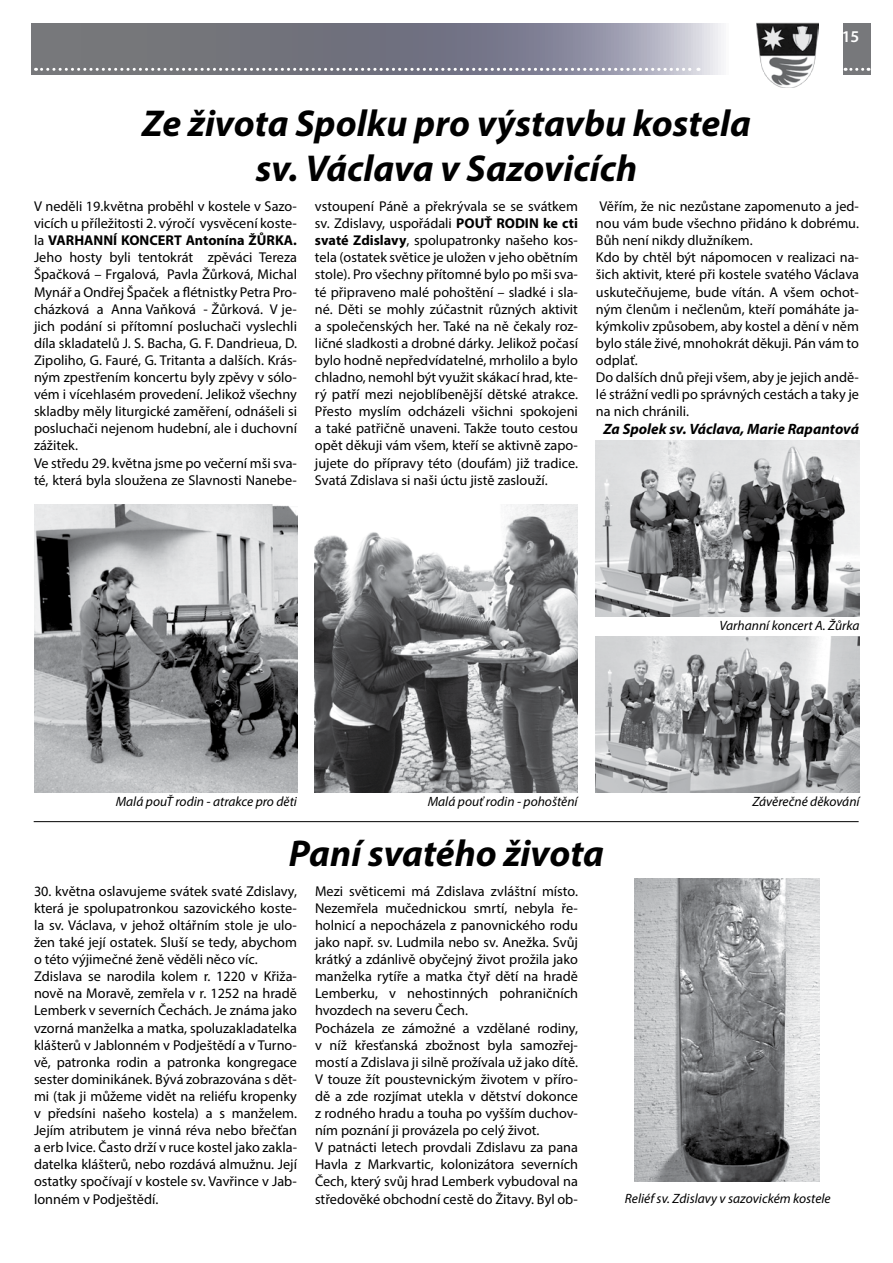
<style>
.page{position:relative;width:893px;height:1263px;background:#fff}
.page>*{position:absolute;margin:0;border:0;box-sizing:border-box;transform-origin:0 0}
.t1{font:italic 700 37.5px/45px "Myriad Pro";color:#000;text-align:center}
.t2{font:600 16.5px "Myriad Pro";color:#fff}
.t3{font:italic 700 15px "Myriad Pro";color:#000}
.t4{font:14.25px/17.1px "Myriad Pro";color:#000}
.t5{font:italic 13.5px "Myriad Pro";color:#000}
.s1{font-weight:700}
</style>
<div class="page">
<img style="left:756px;top:22px;width:62px;height:65px">
<svg style="left:31px;top:23px;width:690px;height:51px;background:#82838f"></svg>
<div style="left:843px;top:23px;width:27px;height:51px;background:#77787b"></div>
<svg style="left:36px;top:68px;width:663px;height:3px"></svg>
<svg style="left:845px;top:68px;width:24px;height:3px"></svg>
<img style="left:596px;top:636px;width:264px;height:156px">
<img style="left:595px;top:441px;width:264px;height:175px">
<img style="left:315px;top:504px;width:263px;height:288px">
<img style="left:34px;top:504px;width:263px;height:288px">
<img style="left:635px;top:879px;width:184px;height:302px">
<hr style="left:34px;top:821px;width:825px;height:1px;background:#000">
<p class="t2" style="left:842px;top:26px;width:19px">15</p>
<h1 class="t1" style="left:142px;top:100px;width:610px">Ze života Spolku pro výstavbu kostela sv. Václava v Sazovicích</h1>
<p class="t4" style="left:34px;top:197px;width:264px">V neděli 19.května proběhl v kostele v Sazo&shy;vicích u příležitosti 2. výročí vysvěcení koste&shy;la <span class="s1">VARHANNÍ KONCERT Antonína ŽŮRKA.<br></span>Jeho hosty byli tentokrát zpěváci Tereza Špačková – Frgalová, Pavla Žůrková, Michal Mynář a Ondřej Špaček a flétnistky Petra Pro&shy;cházková a Anna Vaňková - Žůrková. V je&shy;jich podání si přítomní posluchači vyslechli díla skladatelů J. S. Bacha, G. F. Dandrieua, D.<br>Zipoliho, G. Fauré, G. Tritanta a dalších. Krás&shy;ným zpestřením koncertu byly zpěvy v sólo&shy;vém i vícehlasém provedení. Jelikož všechny skladby měly liturgické zaměření, odnášeli si posluchači nejenom hudební, ale i duchovní zážitek.<br>Ve středu 29. května jsme po večerní mši sva&shy;té, která byla sloužena ze Slavnosti Nanebe-</p>
<p class="t4" style="left:315px;top:197px;width:264px;text-align:justify">vstoupení Páně a překrývala se se svátkem sv. Zdislavy, uspořádali <span class="s1">POUŤ RODIN ke cti svaté Zdislavy</span>, spolupatronky našeho kos&shy;tela (ostatek světice je uložen v jeho obětním stole). Pro všechny přítomné bylo po mši sva&shy;té připraveno malé pohoštění – sladké i sla&shy;né. Děti se mohly zúčastnit různých aktivit a společenských her. Také na ně čekaly roz&shy;ličné sladkosti a drobné dárky. Jelikož počasí bylo hodně nepředvídatelné, mrholilo a bylo chladno, nemohl být využit skákací hrad, kte&shy;rý patří mezi nejoblíbenější dětské atrakce.<br>Přesto myslím odcházeli všichni spokojeni a také patřičně unaveni. Takže touto cestou opět děkuji vám všem, kteří se aktivně zapo&shy;jujete do přípravy této (doufám) již tradice.<br>Svatá Zdislava si naši úctu jistě zaslouží.</p>
<p class="t4" style="left:596px;top:197px;width:264px">Věřím, že nic nezůstane zapomenuto a jed&shy;nou vám bude všechno přidáno k dobrému.<br>Bůh není nikdy dlužníkem.<br>Kdo by chtěl být nápomocen v realizaci na&shy;šich aktivit, které při kostele svatého Václava uskutečňujeme, bude vítán. A všem ochot&shy;ným členům i nečlenům, kteří pomáháte ja&shy;kýmkoliv způsobem, aby kostel a dění v něm bylo stále živé, mnohokrát děkuji. Pán vám to odplať.<br>Do dalších dnů přeji všem, aby je jejich andě&shy;lé strážní vedli po správných cestách a taky je na nich chránili.</p>
<p class="t3" style="left:604px;top:419px;width:257px">Za Spolek sv. Václava, Marie Rapantová</p>
<p class="t5" style="left:719px;top:617px;width:141px">Varhanní koncert A. Žůrka</p>
<p class="t5" style="left:116px;top:794px;width:183px">Malá pouŤ rodin - atrakce pro děti</p>
<p class="t5" style="left:428px;top:794px;width:151px">Malá pouť rodin - pohoštění</p>
<h1 class="t1" style="left:289px;top:829px;width:317px">Paní svatého života</h1>
<p class="t4" style="left:34px;top:882px;width:265px">30. května oslavujeme svátek svaté Zdislavy, která je spolupatronkou sazovického koste&shy;la sv. Václava, v jehož oltářním stole je ulo&shy;žen také její ostatek. Sluší se tedy, abychom o této výjimečné ženě věděli něco víc.<br>Zdislava se narodila kolem r. 1220 v Křiža&shy;nově na Moravě, zemřela v r. 1252 na hradě Lemberk v severních Čechách. Je známa jako vzorná manželka a matka, spoluzakladatelka klášterů v Jablonném v Podještědí a v Turno&shy;vě, patronka rodin a patronka kongregace sester dominikánek. Bývá zobrazována s dět&shy;mi (tak ji můžeme vidět na reliéfu kropenky v předsíni našeho kostela) a s manželem.<br>Jejím atributem je vinná réva nebo břečťan a erb lvice. Často drží v ruce kostel jako zakla&shy;datelka klášterů, nebo rozdává almužnu. Její ostatky spočívají v kostele sv. Vavřince v Jab&shy;lonném v Podještědí.</p>
<p class="t4" style="left:315px;top:882px;width:264px">Mezi světicemi má Zdislava zvláštní místo.<br>Nezemřela mučednickou smrtí, nebyla ře&shy;holnicí a nepocházela z panovnického rodu jako např. sv. Ludmila nebo sv. Anežka. Svůj krátký a zdánlivě obyčejný život prožila jako manželka rytíře a matka čtyř dětí na hradě Lemberku, v nehostinných pohraničních hvozdech na severu Čech.<br>Pocházela ze zámožné a vzdělané rodiny, v níž křesťanská zbožnost byla samozřej&shy;mostí a Zdislava ji silně prožívala už jako dítě.<br>V touze žít poustevnickým životem v příro&shy;dě a zde rozjímat utekla v dětství dokonce z rodného hradu a touha po vyšším duchov&shy;ním poznání ji provázela po celý život.<br>V patnácti letech provdali Zdislavu za pana Havla z Markvartic, kolonizátora severních Čech, který svůj hrad Lemberk vybudoval na středověké obchodní cestě do Žitavy. Byl ob-</p>
<p class="t5" style="left:752px;top:794px;width:109px">Závěrečné děkování</p>
<p class="t5" style="left:625px;top:1190px;width:207px">Reliéf sv. Zdislavy v sazovickém kostele</p>
</div>
